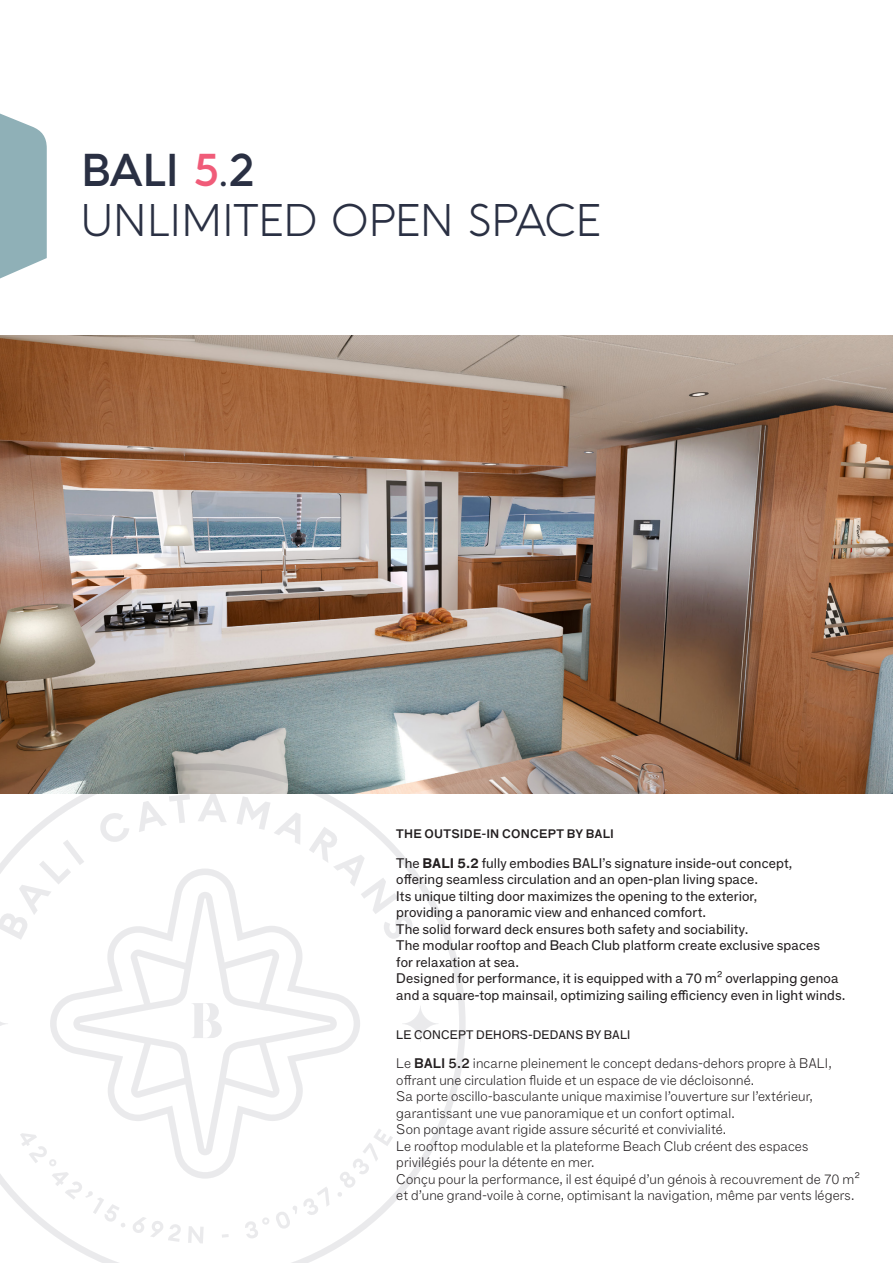
<style>
.page{position:relative;width:893px;height:1263px;background:#fff}
.page>*{position:absolute;margin:0;border:0;box-sizing:border-box;transform-origin:0 0}
.TITRE_BATON_THIN_FR{font:300 45px "Aquawax Pro";letter-spacing:-.02em;color:#2a3043}
.TITRE_BATON_DEMI_UK{font:600 45px "Aquawax Pro";color:#2a3043}
.TEXTE_THIN_FR{font:100 13.5px/16.5px "F Grotesk";letter-spacing:.01em;color:#231f20}
.TEXTE_BOOK_UK{font:13.5px "F Grotesk";letter-spacing:.005em;color:#231f20}
.Sous-titre_FR{font:12px "F Grotesk";letter-spacing:.015em;color:#231f20}
.Sous-titre_UK{font:12px "F Grotesk Demi";letter-spacing:.02em;color:#231f20}
.s1{color:#f05c79}
.s2{font-weight:300}
.s3{font-weight:700}
.s4{font-family:"F Grotesk Demi";font-weight:400}
</style>
<div class="page">
<img style="left:0;top:336px;width:893px;height:457px">
<svg style="left:0;top:113px;width:47px;height:166px;background:#9ebac0"></svg>
<svg style="left:0;top:763px;width:466px;height:500px"></svg>
<p class="TITRE_BATON_DEMI_UK" style="left:81px;top:137px;width:175px">BALI <span class="s1">5</span><span class="s2">.</span>2</p>
<p class="TITRE_BATON_THIN_FR" style="left:81px;top:188px;width:523px">UNLIMITED OPEN SPACE</p>
<p class="Sous-titre_UK" style="left:396px;top:825px;width:219px">THE OUTSIDE-IN CONCEPT BY BALI</p>
<p class="TEXTE_BOOK_UK" style="left:396px;top:853px;width:397px">The <span class="s3">BALI 5.2</span> fully embodies BALI’s signature inside-out concept,</p>
<p class="TEXTE_BOOK_UK" style="left:396px;top:870px;width:363px">offering seamless circulation and an open-plan living space.</p>
<p class="TEXTE_BOOK_UK" style="left:396px;top:886px;width:362px">Its unique tilting door maximizes the opening to the exterior,</p>
<p class="TEXTE_BOOK_UK" style="left:396px;top:903px;width:311px">providing a panoramic view and enhanced comfort.</p>
<p class="TEXTE_BOOK_UK" style="left:396px;top:919px;width:354px">The solid forward deck ensures both safety and sociability.</p>
<p class="TEXTE_BOOK_UK" style="left:396px;top:936px;width:425px">The modular rooftop and Beach Club platform create exclusive spaces</p>
<p class="TEXTE_BOOK_UK" style="left:396px;top:952px;width:124px">for relaxation at sea.</p>
<p class="TEXTE_BOOK_UK" style="left:396px;top:969px;width:444px">Designed for performance, it is equipped with a 70 m² overlapping genoa</p>
<p class="TEXTE_BOOK_UK" style="left:396px;top:985px;width:451px">and a square-top mainsail, optimizing sailing efficiency even in light winds.</p>
<p class="Sous-titre_FR" style="left:396px;top:1026px;width:236px">LE CONCEPT DEHORS-DEDANS BY BALI</p>
<p class="TEXTE_THIN_FR" style="left:396px;top:1054px;width:437px">Le <span class="s4">BALI 5.2</span> incarne pleinement le concept dedans-dehors propre à BALI,</p>
<p class="TEXTE_THIN_FR" style="left:396px;top:1071px;width:360px">offrant une circulation fluide et un espace de vie décloisonné.</p>
<p class="TEXTE_THIN_FR" style="left:396px;top:1087px;width:418px">Sa porte oscillo-basculante unique maximise l’ouverture sur l’extérieur, garantissant une vue panoramique et un confort optimal.</p>
<p class="TEXTE_THIN_FR" style="left:396px;top:1120px;width:331px">Son pontage avant rigide assure sécurité et convivialité.</p>
<p class="TEXTE_THIN_FR" style="left:396px;top:1137px;width:414px">Le rooftop modulable et la plateforme Beach Club créent des espaces privilégiés pour la détente en mer.</p>
<p class="TEXTE_THIN_FR" style="left:396px;top:1170px;width:465px">Conçu pour la performance, il est équipé d’un génois à recouvrement de 70 m²</p>
<p class="TEXTE_THIN_FR" style="left:396px;top:1186px;width:460px">et d’une grand-voile à corne, optimisant la navigation, même par vents légers.</p>
</div>
